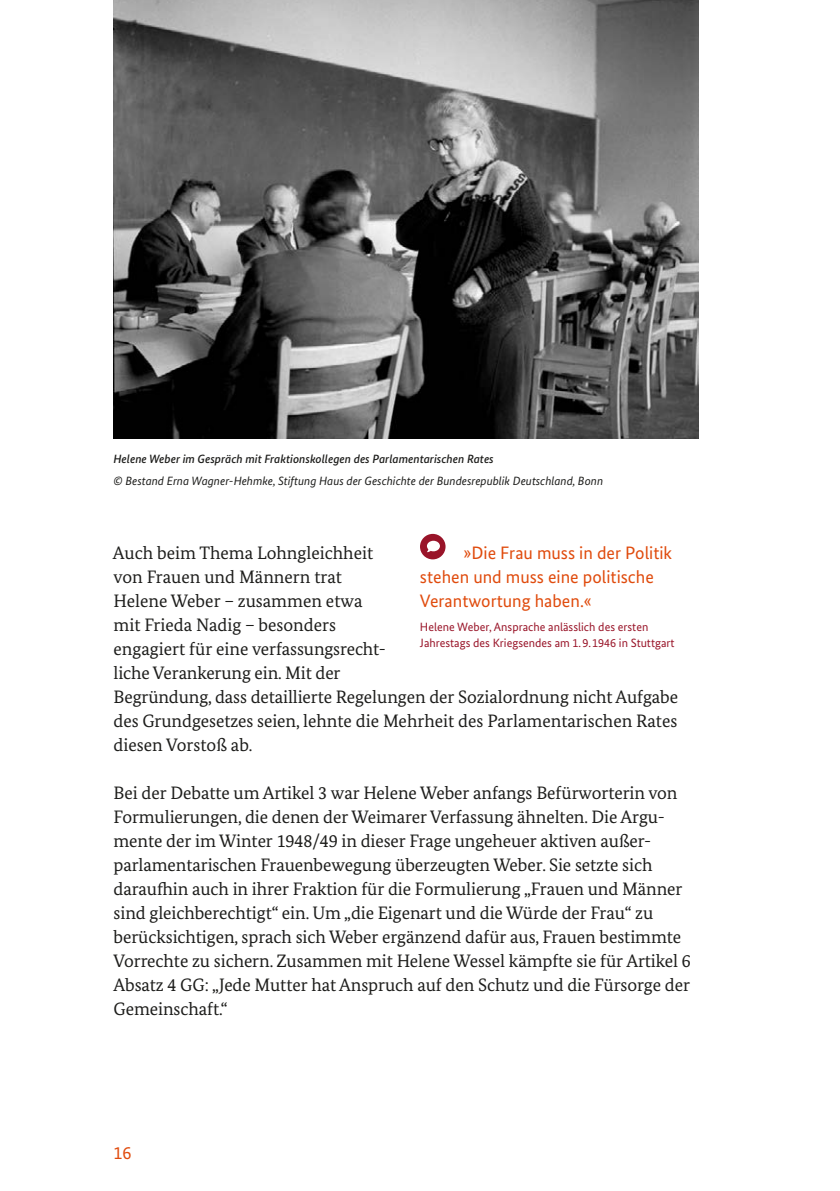
<style>
.page{position:relative;width:840px;height:1191px;background:#fff}
.page>*{position:absolute;margin:0;border:0;box-sizing:border-box;transform-origin:0 0}
.B-Innenseiten_B-05-P-FL{font:18px/24px "Bundes Serif";letter-spacing:-.005em;color:#1d1d1b}
.t1{font:18px/24px "Bundes Sans";color:#e04b0d}
.C-Infos_Tabellen_Bilder_C-02-P-Infokaste{font:12px/16px "Bundes Sans";color:#991529}
.t2{font:italic 12px "Bundes Sans";color:#1d1d1b}
.t3{font:italic 500 12px "Bundes Sans";color:#1d1d1b}
</style>
<div class="page">
<img style="left:113px;top:0;width:584px;height:438px">
<svg style="left:420px;top:534px;width:25px;height:25px"></svg>
<div style="left:420px;top:534px;width:25px;height:25px;background:#991429;border-radius:50%"></div>
<svg style="left:427px;top:541px;width:12px;height:11px"></svg>
<p class="t3" style="left:113px;top:452px;width:381px">Helene Weber im Gespräch mit Fraktionskollegen des Parlamentarischen Rates</p>
<p class="t2" style="left:113px;top:473px;width:491px">© Bestand Erna Wagner-Hehmke, Stiftung Haus der Geschichte der Bundesrepublik Deutschland, Bonn</p>
<p class="B-Innenseiten_B-05-P-FL" style="left:113px;top:540px;width:566px">Auch beim Thema Lohngleichheit<br>von Frauen und Männern trat<br>Helene Weber – zusammen etwa<br>mit Frieda Nadig – besonders<br>engagiert für eine verfassungsrecht-<br>liche Verankerung ein. Mit der<br>Begründung, dass detaillierte Regelungen der Sozialordnung nicht Aufgabe des Grundgesetzes seien, lehnte die Mehrheit des Parlamentarischen Rates diesen Vorstoß ab.</p>
<p class="t1" style="left:420px;top:540px;width:253px;text-indent:44px">»Die Frau muss in der Politik stehen und muss eine politische<br>Verantwortung haben.«</p>
<p class="C-Infos_Tabellen_Bilder_C-02-P-Infokaste" style="left:420px;top:618px;width:256px">Helene Weber, Ansprache anlässlich des ersten<br>Jahrestags des Kriegsendes am 1.9.1946 in Stuttgart</p>
<p class="B-Innenseiten_B-05-P-FL" style="left:113px;top:780px;width:578px">Bei der Debatte um Artikel 3 war Helene Weber anfangs Befürworterin von Formulierungen, die denen der Weimarer Verfassung ähnelten. Die Argu&shy;mente der im Winter 1948/49 in dieser Frage ungeheuer aktiven außer&shy;parlamentarischen Frauenbewegung überzeugten Weber. Sie setzte sich daraufhin auch in ihrer Fraktion für die Formulierung „Frauen und Männer sind gleichberechtigt“ ein. Um „die Eigenart und die Würde der Frau“ zu berücksichtigen, sprach sich Weber ergänzend dafür aus, Frauen bestimmte Vorrechte zu sichern. Zusammen mit Helene Wessel kämpfte sie für Artikel 6<br>Absatz 4 GG: „Jede Mutter hat Anspruch auf den Schutz und die Fürsorge der Gemeinschaft.“</p>
<p class="t1" style="left:113px;top:1140px;width:19px">16</p>
</div>
